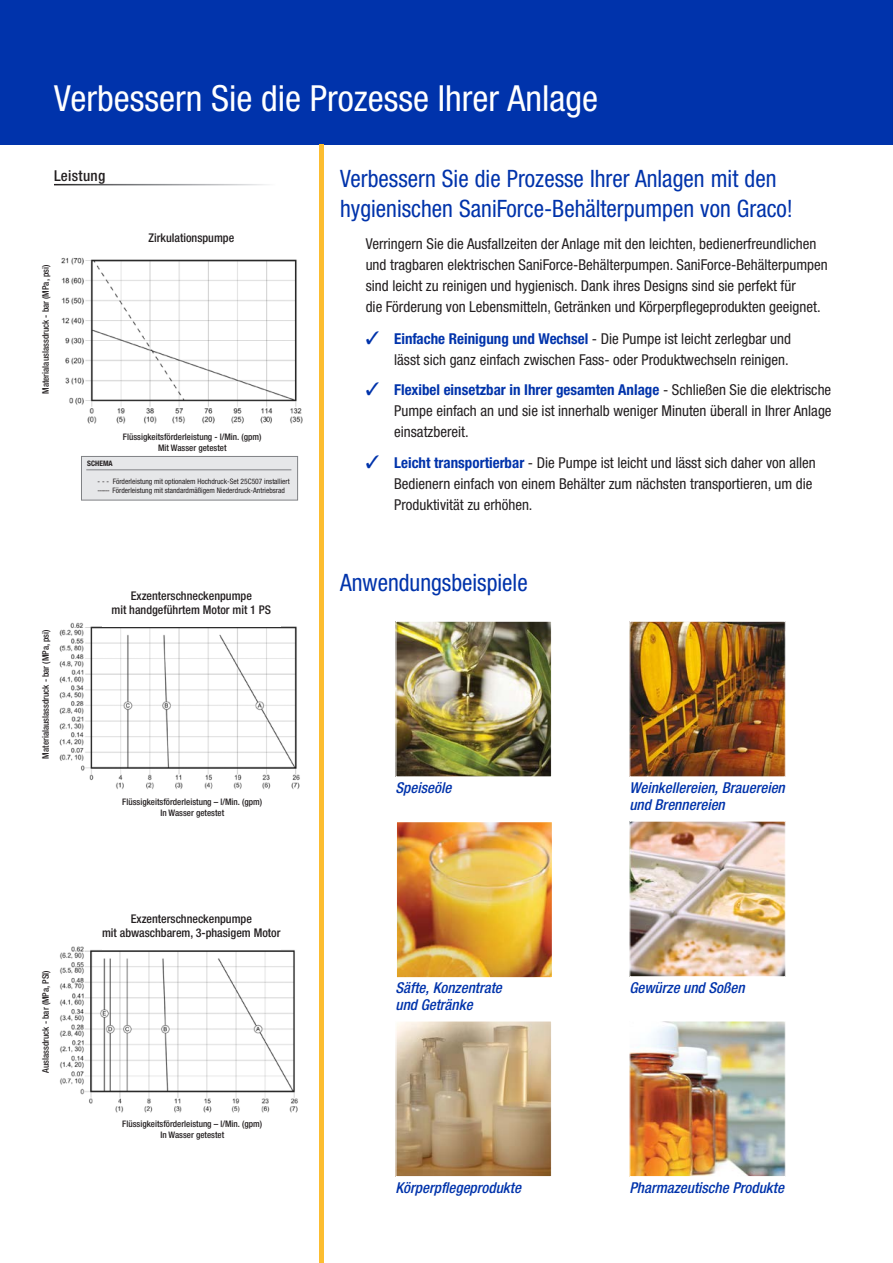
<style>
.page{position:relative;width:893px;height:1263px;background:#fff}
.page>*{position:absolute;margin:0;border:0;box-sizing:border-box;transform-origin:0 0}
.t1{font:condensed 36px "Helvetica Neue LT Std";color:#fff}
.t2{font:condensed 24px/30px "Helvetica Neue LT Std";color:#0033ab}
.t3{font:condensed 15px/21px "Helvetica Neue LT Std";color:#231f20}
.t4{font:italic 500 condensed 15px/16.5px "Helvetica Neue LT Std";color:#0033ab}
.t5{font:500 condensed 15px "Helvetica Neue LT Std";letter-spacing:.02em;color:#231f20}
.t6{font:500 condensed 12px/14.4px "Helvetica Neue LT Std";color:#231f20;text-align:center}
.t7{font:500 condensed 9px/10.8px "Helvetica Neue LT Std";color:#231f20;text-align:center}
.t8{font:condensed 7.5px/9px "Helvetica Neue LT Std";color:#231f20}
.t9{font:700 condensed 7.5px "Helvetica Neue LT Std";color:#231f20}
.s1{color:#0033ab}
.s2{font-weight:700;color:#0033ab}
</style>
<div class="page">
<div style="left:0;top:0;width:893px;height:145px;background:#0033ab"></div>
<img style="left:61px;top:247px;width:263px;height:180px">
<hr style="left:319px;top:145px;width:4px;height:1118px;background:#fcbd30">
<img style="left:59px;top:622px;width:241px;height:167px">
<img style="left:59px;top:946px;width:239px;height:167px">
<img style="left:397px;top:623px;width:153px;height:152px">
<div style="left:395px;top:621px;width:157px;height:156px;border:1px solid #fff"></div>
<img style="left:397px;top:1022px;width:153px;height:153px">
<div style="left:395px;top:1020px;width:157px;height:157px;border:1px solid #fff"></div>
<img style="left:631px;top:823px;width:153px;height:152px">
<div style="left:629px;top:821px;width:157px;height:156px;border:1px solid #fff"></div>
<img style="left:631px;top:623px;width:153px;height:152px">
<div style="left:629px;top:621px;width:157px;height:156px;border:1px solid #fff"></div>
<img style="left:631px;top:1022px;width:153px;height:153px">
<div style="left:629px;top:1020px;width:157px;height:157px;border:1px solid #fff"></div>
<img style="left:398px;top:824px;width:152px;height:152px">
<div style="left:395px;top:821px;width:158px;height:158px;border:2px solid #fff"></div>
<div style="left:138px;top:234px;width:106px;height:16px;background:#fff"></div>
<div style="left:102px;top:591px;width:179px;height:36px;background:#fff"></div>
<div style="left:102px;top:914px;width:179px;height:36px;background:#fff"></div>
<div style="left:81px;top:456px;width:217px;height:44px;background:#e6e7e9;border:1px solid #808285"></div>
<hr style="left:86px;top:469px;width:205px;height:1px;background:#808285">
<h1 class="t1" style="left:54px;top:77px;width:546px">Verbessern Sie die Prozesse Ihrer Anlage</h1>
<p class="t5" style="left:54px;top:167px;width:53px">Leistung</p>
<p class="t7" style="left:40px;top:394px;width:131px;rotate:-90deg">Materialauslassdruck - bar (MPa, psi)</p>
<p class="t6" style="left:148px;top:231px;width:87px">Zirkulationspumpe</p>
<p class="t7" style="left:123px;top:431px;width:140px">Flüssigkeitsförderleistung - l/Min. (gpm)<br>Mit Wasser getestet</p>
<p class="t9" style="left:87px;top:459px;width:27px">SCHEMA</p>
<p class="t8" style="left:98px;top:477px;width:194px">- - - Förderleistung mit optionalem Hochdruck-Set 25C507 installiert ------ Förderleistung mit standardmäßigem Niederdruck-Antriebsrad</p>
<p class="t7" style="left:40px;top:759px;width:131px;rotate:-90deg">Materialauslassdruck - bar (MPa, psi)</p>
<p class="t7" style="left:40px;top:1073px;width:104px;rotate:-90deg">Auslassdruck - bar (MPa, PSI)</p>
<p class="t6" style="left:112px;top:588px;width:161px">Exzenterschneckenpumpe<br>mit handgeführtem Motor mit 1 PS</p>
<p class="t7" style="left:122px;top:796px;width:141px">Flüssigkeitsförderleistung – l/Min. (gpm)<br>In Wasser getestet</p>
<p class="t6" style="left:102px;top:911px;width:180px">Exzenterschneckenpumpe<br>mit abwaschbarem, 3-phasigem Motor</p>
<p class="t7" style="left:122px;top:1118px;width:141px">Flüssigkeitsförderleistung – l/Min. (gpm)<br>In Wasser getestet</p>
<h2 class="t2" style="left:340px;top:164px;width:454px">Verbessern Sie die Prozesse Ihrer Anlagen mit den hygienischen SaniForce-Behälterpumpen von Graco!</h2>
<p class="t3" style="left:366px;top:233px;width:464px">Verringern Sie die Ausfallzeiten der Anlage mit den leichten, bedienerfreundlichen und tragbaren elektrischen SaniForce-Behälterpumpen. SaniForce-Behälterpumpen sind leicht zu reinigen und hygienisch. Dank ihres Designs sind sie perfekt für<br>die Förderung von Lebensmitteln, Getränken und Körperpflegeprodukten geeignet.</p>
<p class="t3" style="left:366px;top:328px;width:427px;text-align:right"><span class="s1">✓</span> <span class="s2">Einfache Reinigung und Wechsel</span> - Die Pumpe ist leicht zerlegbar und lässt sich ganz einfach zwischen Fass- oder Produktwechseln reinigen.</p>
<p class="t3" style="left:394px;top:379px;width:439px;text-align:justify;text-indent:-28px"><span class="s1">✓</span> <span class="s2">Flexibel einsetzbar in Ihrer gesamten Anlage</span> - Schließen Sie die elektrische Pumpe einfach an und sie ist innerhalb weniger Minuten überall in Ihrer Anlage einsatzbereit.</p>
<p class="t3" style="left:394px;top:452px;width:423px;text-indent:-28px"><span class="s1">✓</span> <span class="s2">Leicht transportierbar</span> - Die Pumpe ist leicht und lässt sich daher von allen<br>Bedienern einfach von einem Behälter zum nächsten transportieren, um die<br>Produktivität zu erhöhen.</p>
<h2 class="t2" style="left:340px;top:568px;width:189px">Anwendungsbeispiele</h2>
<p class="t4" style="left:395px;top:780px;width:57px">Speiseöle</p>
<p class="t4" style="left:629px;top:780px;width:157px">Weinkellereien, Brauereien und Brennereien</p>
<p class="t4" style="left:395px;top:980px;width:108px">Säfte, Konzentrate und Getränke</p>
<p class="t4" style="left:629px;top:980px;width:117px">Gewürze und Soßen</p>
<p class="t4" style="left:395px;top:1179px;width:127px">Körperpflegeprodukte</p>
<p class="t4" style="left:629px;top:1179px;width:156px">Pharmazeutische Produkte</p>
</div>
